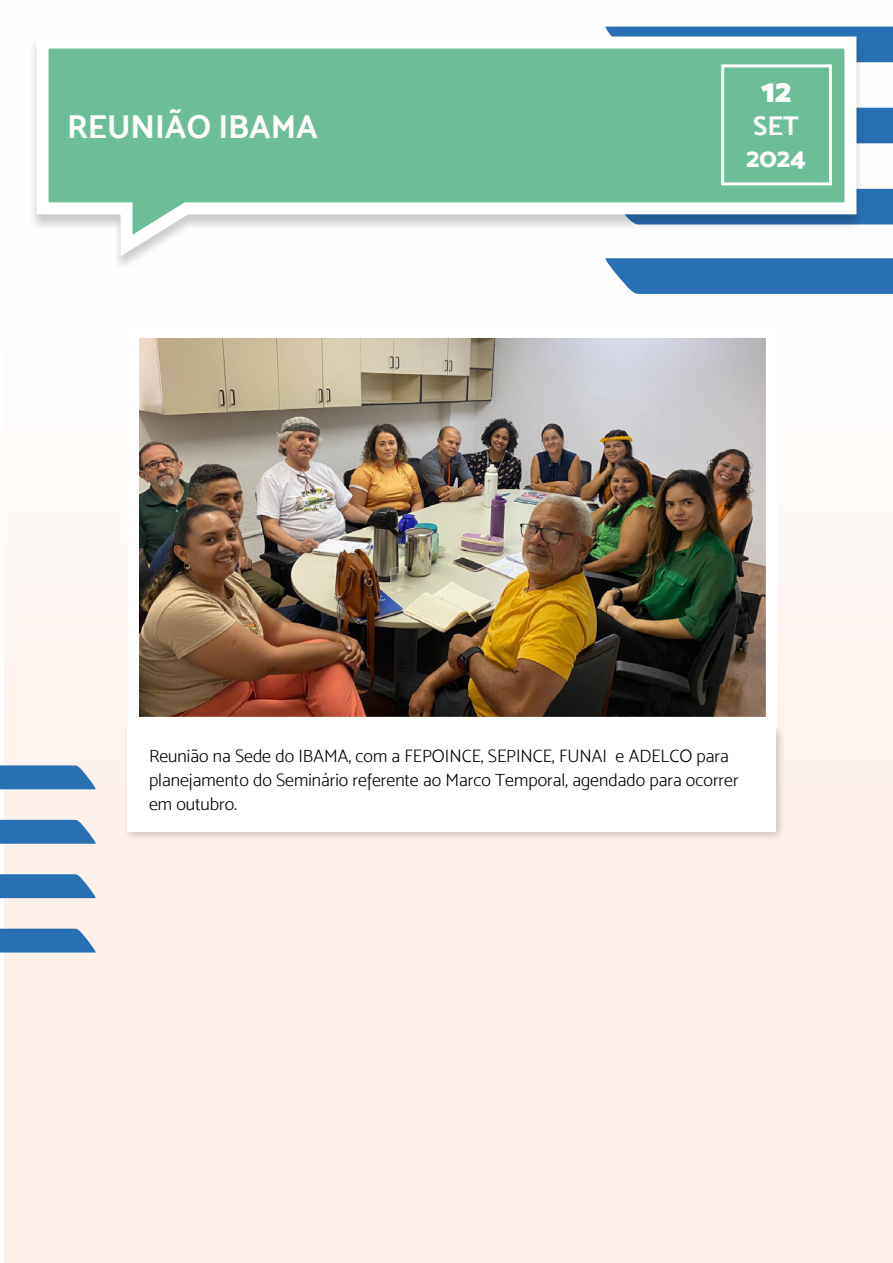
<style>
.page{position:relative;width:893px;height:1263px;background:#fff}
.page>*{position:absolute;margin:0;border:0;box-sizing:border-box;transform-origin:0 0}
.t1{font:33px "Mosk Bold 700";color:#fff}
.t2{font:33px "Mosk Ultra Bold 900";color:#fff}
.t3{font:27px "Mosk Extra Bold 800";color:#fff}
.t4{font:27px "Mosk Bold 700";color:#fff}
.t5{font:18px/24px "Mosk Light 300";color:#000}
</style>
<div class="page">
<div style="left:4px;top:0;width:889px;height:1263px;background:linear-gradient(to bottom,#fdffff,#feeee4)"></div>
<svg style="left:603px;top:258px;width:290px;height:36px;background:#377ab9"></svg>
<svg style="left:865px;top:189px;width:28px;height:35px"></svg>
<svg style="left:865px;top:108px;width:28px;height:35px"></svg>
<div style="left:603px;top:27px;width:290px;height:35px;background:#2870b4"></div>
<svg style="left:0;top:929px;width:97px;height:23px;background:#3c7cb9"></svg>
<svg style="left:0;top:874px;width:97px;height:24px;background:#3e7db9"></svg>
<svg style="left:0;top:820px;width:97px;height:24px;background:#3e7db9"></svg>
<svg style="left:0;top:765px;width:97px;height:24px;background:#407fba"></svg>
<div style="left:29px;top:37px;width:836px;height:235px;background:#000;opacity:.2"></div>
<svg style="left:31px;top:31px;width:831px;height:236px"></svg>
<div style="left:721px;top:64px;width:111px;height:121px;border:3px solid #fff"></div>
<div style="left:123px;top:723px;width:664px;height:119px;background:#000;opacity:.2"></div>
<div style="left:128px;top:728px;width:648px;height:103px;background:#fff"></div>
<img style="left:140px;top:339px;width:625px;height:377px">
<h1 class="t1" style="left:67px;top:107px;width:252px">REUNIÃO IBAMA</h1>
<h1 class="t2" style="left:761px;top:70px;width:32px">12</h1>
<h2 class="t4" style="left:753px;top:109px;width:47px">SET</h2>
<h2 class="t3" style="left:746px;top:141px;width:61px">2024</h2>
<p class="t5" style="left:149px;top:744px;width:591px">Reunião na Sede do IBAMA, com a FEPOINCE, SEPINCE, FUNAI e ADELCO para planejamento do Seminário referente ao Marco Temporal, agendado para ocorrer em outubro.</p>
</div>
